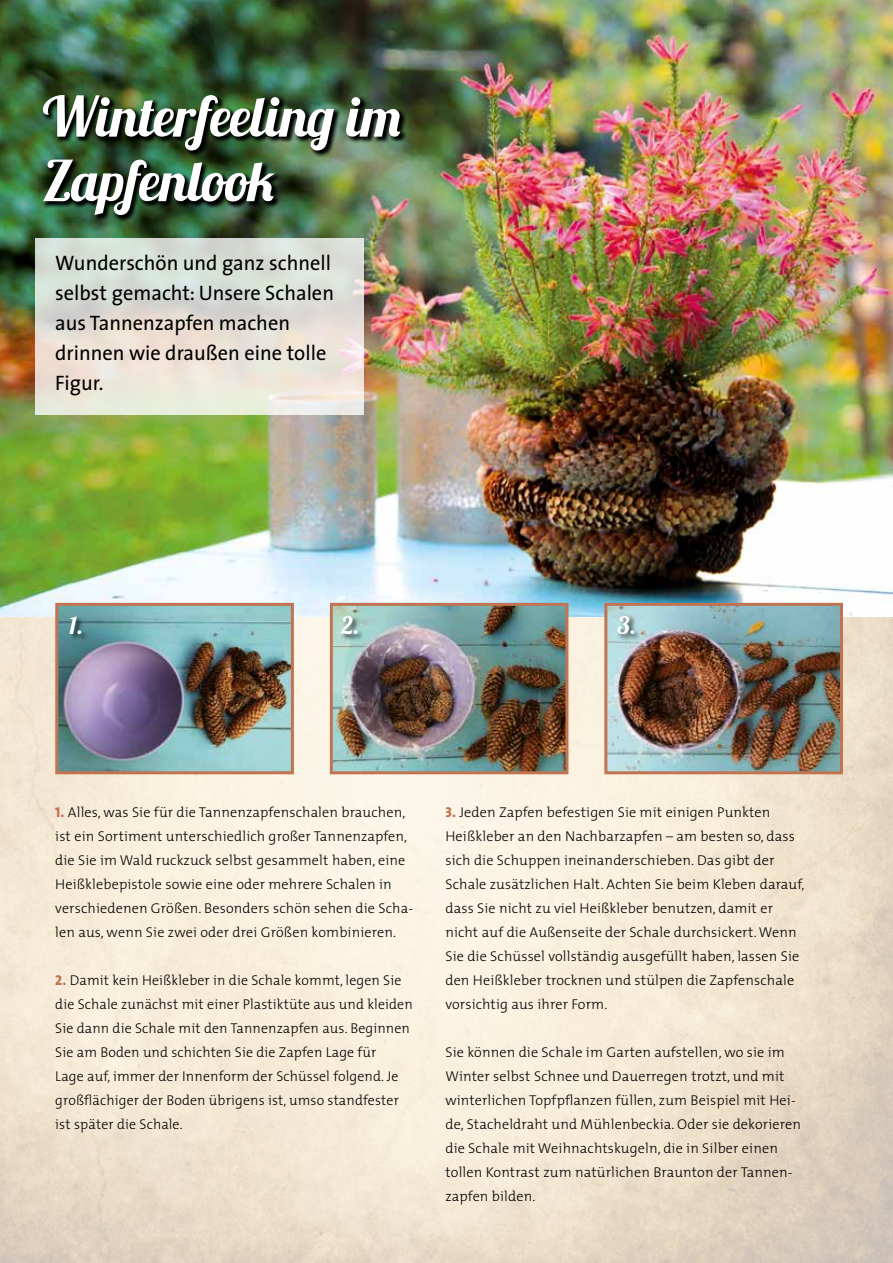
<style>
.page{position:relative;width:893px;height:1263px;background:#fff}
.page>*{position:absolute;margin:0;border:0;box-sizing:border-box;transform-origin:0 0}
.t1{font:55.5px/64.5px "Lobster 1.3";color:#fff}
.t2{font:24px "Lobster 1.3";color:#fff}
.t3{font:21px/30px "The Sans";color:#000}
.t4{font:300 14.25px/24px "The Mix";letter-spacing:.01em;color:#000}
.s1{font-family:"The Mix Extra Bold Caps";font-weight:400;color:#c17452}
</style>
<div class="page">
<img style="left:0;top:0;width:893px;height:616px">
<img style="left:41px;top:94px;width:366px;height:129px">
<img style="left:54px;top:601px;width:241px;height:175px">
<div style="left:69px;top:616px;width:20px;height:26px;background:#000;opacity:.75"></div>
<img style="left:328px;top:601px;width:242px;height:175px">
<div style="left:340px;top:615px;width:25px;height:27px;background:#000;opacity:.75"></div>
<img style="left:603px;top:601px;width:241px;height:175px">
<div style="left:616px;top:615px;width:25px;height:27px;background:#000;opacity:.75"></div>
<svg style="left:35px;top:238px;width:329px;height:176px;background:#e2e0d7"></svg>
<h1 class="t1" style="left:43px;top:84px;width:360px">Winterfeeling im<br>Zapfenlook</h1>
<h3 class="t3" style="left:55px;top:247px;width:280px">Wunderschön und ganz schnell selbst gemacht: Unsere Schalen aus Tannenzapfen machen drinnen wie draußen eine tolle<br>Figur.</h3>
<h2 class="t2" style="left:69px;top:610px;width:15px">1.</h2>
<h2 class="t2" style="left:341px;top:610px;width:20px">2.</h2>
<h2 class="t2" style="left:617px;top:610px;width:20px">3.</h2>
<p class="t4" style="left:55px;top:799px;width:359px"><span class="s1">1.</span> Alles, was Sie für die Tannenzapfenschalen brauchen, ist ein Sortiment unterschiedlich großer Tannenzapfen, die Sie im Wald ruckzuck selbst gesammelt haben, eine Heißklebepistole sowie eine oder mehrere Schalen in verschiedenen Größen. Besonders schön sehen die Scha&shy;len aus, wenn Sie zwei oder drei Größen kombinieren.</p>
<p class="t4" style="left:55px;top:967px;width:359px"><span class="s1">2.</span> Damit kein Heißkleber in die Schale kommt, legen Sie die Schale zunächst mit einer Plastiktüte aus und kleiden Sie dann die Schale mit den Tannenzapfen aus. Beginnen Sie am Boden und schichten Sie die Zapfen Lage für<br>Lage auf, immer der Innenform der Schüssel folgend. Je großflächiger der Boden übrigens ist, umso standfester ist später die Schale.</p>
<p class="t4" style="left:445px;top:799px;width:361px"><span class="s1">3.</span> Jeden Zapfen befestigen Sie mit einigen Punkten Heißkleber an den Nachbarzapfen – am besten so, dass sich die Schuppen ineinanderschieben. Das gibt der Schale zusätzlichen Halt. Achten Sie beim Kleben darauf, dass Sie nicht zu viel Heißkleber benutzen, damit er nicht auf die Außenseite der Schale durchsickert. Wenn Sie die Schüssel vollständig ausgefüllt haben, lassen Sie den Heißkleber trocknen und stülpen die Zapfenschale vorsichtig aus ihrer Form.</p>
<p class="t4" style="left:445px;top:1039px;width:357px">Sie können die Schale im Garten aufstellen, wo sie im Winter selbst Schnee und Dauerregen trotzt, und mit winterlichen Topfpflanzen füllen, zum Beispiel mit Hei&shy;de, Stacheldraht und Mühlenbeckia. Oder sie dekorieren die Schale mit Weihnachtskugeln, die in Silber einen tollen Kontrast zum natürlichen Braunton der Tannen&shy;zapfen bilden.</p>
</div>
